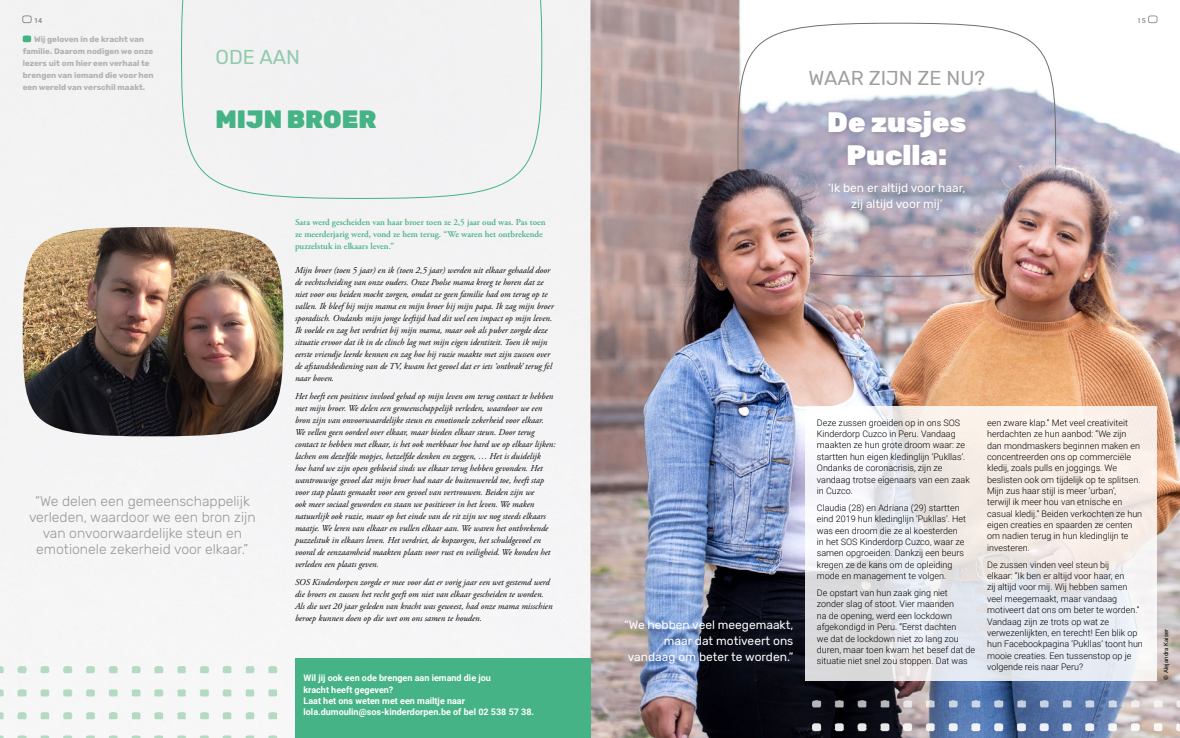
<style>
.page{position:relative;width:1180px;height:738px;background:#fff}
.page>*{position:absolute;margin:0;border:0;box-sizing:border-box;transform-origin:0 0}
.t1{font:900 28px/33px "Rubik";color:#fff;text-align:center}
.t2{font:900 25px "Rubik";color:#45b385}
.t3{font:20px "Rubik";color:#9f9f9f}
.t4{font:20px "Rubik";color:#8fcaaa}
.t5{font:300 14px/16px "Rubik";color:#9f9f9f;text-align:center}
.t6{font:12px/16px "Rubik";color:#fff;text-align:right}
.t7{font:italic 9px/12px "Adobe Garamond Pro";color:#000}
.t8{font:300 9px/11.3px "Roboto";color:#000}
.t9{font:600 9px/12px "Adobe Garamond Pro";color:#45b385}
.t10{font:700 9px/11.3px "Roboto";color:#fff}
.t11{font:700 8px/12px "Rubik";color:#b3b2b2}
.t12{font:700 7px "Roboto";color:#989797}
.t13{font:6px "Roboto";letter-spacing:.01em;color:#000}
</style>
<div class="page">
<img style="left:23px;top:227px;width:260px;height:209px">
<img style="left:590px;top:0;width:589px;height:737px">
<div style="left:180px;top:0;width:362px;height:199px;background:#f2f1f3"></div>
<svg style="left:23px;top:35px;width:8px;height:7px"></svg>
<div style="left:295px;top:658px;width:295px;height:79px;background:#45b385"></div>
<img style="left:0;top:658px;width:283px;height:79px">
<img style="left:805px;top:695px;width:374px;height:42px">
<img style="left:805px;top:713px;width:373px;height:24px">
<div style="left:823px;top:106px;width:149px;height:111px;background:#000;opacity:.2"></div>
<svg style="left:805px;top:406px;width:352px;height:274px"></svg>
<svg style="left:22px;top:15px;width:10px;height:8px"></svg>
<svg style="left:1147px;top:15px;width:10px;height:8px"></svg>
<p class="t12" style="left:34px;top:15px;width:10px">14</p>
<p class="t12" style="left:1137px;top:15px;width:10px">15</p>
<p class="t11" style="left:23px;top:33px;width:132px;text-indent:11px">Wij geloven in de kracht van familie. Daarom nodigen we onze lezers uit om hier een verhaal te brengen van iemand die voor hen een wereld van verschil maakt.</p>
<h3 class="t4" style="left:215px;top:46px;width:86px">ODE AAN</h3>
<h2 class="t2" style="left:215px;top:105px;width:162px">MIJN BROER</h2>
<h3 class="t5" style="left:29px;top:493px;width:228px">“We delen een gemeenschappelijk verleden, waardoor we een bron zijn van onvoorwaardelijke steun en emotionele zekerheid voor elkaar.”</h3>
<p class="t9" style="left:295px;top:216px;width:252px">Sara werd gescheiden van haar broer toen ze 2,5 jaar oud was. Pas toen ze meerderjarig werd, vond ze hem terug. “We waren het ontbrekende puzzelstuk in elkaars leven.”</p>
<p class="t7" style="left:295px;top:264px;width:260px">Mijn broer (toen 5 jaar) en ik (toen 2,5 jaar) werden uit elkaar gehaald door de vechtscheiding van onze ouders. Onze Poolse mama kreeg te horen dat ze niet voor ons beiden mocht zorgen, omdat ze geen familie had om terug op te vallen. Ik bleef bij mijn mama en mijn broer bij mijn papa. Ik zag mijn broer sporadisch. Ondanks mijn jonge leeftijd had dit wel een impact op mijn leven.<br>Ik voelde en zag het verdriet bij mijn mama, maar ook als puber zorgde deze situatie ervoor dat ik in de clinch lag met mijn eigen identiteit. Toen ik mijn eerste vriendje leerde kennen en zag hoe hij ruzie maakte met zijn zussen over de afstandsbediening van de TV, kwam het gevoel dat er iets ‘ontbrak’ terug fel naar boven.</p>
<p class="t7" style="left:295px;top:390px;width:262px">Het heeft een positieve invloed gehad op mijn leven om terug contact te hebben met mijn broer. We delen een gemeenschappelijk verleden, waardoor we een bron zijn van onvoorwaardelijke steun en emotionele zekerheid voor elkaar.<br>We vellen geen oordeel over elkaar, maar bieden elkaar steun. Door terug contact te hebben met elkaar, is het ook merkbaar hoe hard we op elkaar lijken: lachen om dezelfde mopjes, hetzelfde denken en zeggen, … Het is duidelijk<br>hoe hard we zijn open gebloeid sinds we elkaar terug hebben gevonden. Het wantrouwige gevoel dat mijn broer had naar de buitenwereld toe, heeft stap voor stap plaats gemaakt voor een gevoel van vertrouwen. Beiden zijn we<br>ook meer sociaal geworden en staan we positiever in het leven. We maken natuurlijk ook ruzie, maar op het einde van de rit zijn we nog steeds elkaars maatje. We leren van elkaar en vullen elkaar aan. We waren het ontbrekende puzzelstuk in elkaars leven. Het verdriet, de kopzorgen, het schuldgevoel en vooral de eenzaamheid maakten plaats voor rust en veiligheid. We konden het verleden een plaats geven.</p>
<p class="t7" style="left:295px;top:576px;width:259px">SOS Kinderdorpen zorgde er mee voor dat er vorig jaar een wet gestemd werd die broers en zussen het recht geeft om niet van elkaar gescheiden te worden.<br>Als die wet 20 jaar geleden van kracht was geweest, had onze mama misschien beroep kunnen doen op die wet om ons samen te houden.</p>
<p class="t10" style="left:303px;top:671px;width:232px">Wil jij ook een ode brengen aan iemand die jou<br>kracht heeft gegeven?<br>Laat het ons weten met een mailtje naar lola.dumoulin@sos-kinderdorpen.be of bel 02 538 57 38.</p>
<h3 class="t3" style="left:808px;top:67px;width:178px">WAAR ZIJN ZE NU?</h3>
<h1 class="t1" style="left:827px;top:106px;width:140px">De zusjes<br>Puclla:</h1>
<h3 class="t6" style="left:827px;top:180px;width:139px;text-align:center">‘Ik ben er altijd voor haar, zij altijd voor mij’</h3>
<h3 class="t6" style="left:624px;top:617px;width:171px">“We hebben veel meegemaakt, maar dat motiveert ons vandaag om beter te worden.”</h3>
<p class="t8" style="left:816px;top:416px;width:154px">Deze zussen groeiden op in ons SOS<br>Kinderdorp Cuzco in Peru. Vandaag maakten ze hun grote droom waar: ze startten hun eigen kledinglijn ‘Pukllas’.<br>Ondanks de coronacrisis, zijn ze vandaag trotse eigenaars van een zaak in Cuzco.</p>
<p class="t8" style="left:816px;top:501px;width:150px">Claudia (28) en Adriana (29) startten eind 2019 hun kledinglijn ‘Pukllas’. Het was een droom die ze al koesterden in het SOS Kinderdorp Cuzco, waar ze samen opgroeiden. Dankzij een beurs kregen ze de kans om de opleiding mode en management te volgen.</p>
<p class="t8" style="left:816px;top:586px;width:160px">De opstart van hun zaak ging niet zonder slag of stoot. Vier maanden<br>na de opening, werd een lockdown afgekondigd in Peru. “Eerst dachten<br>we dat de lockdown niet zo lang zou duren, maar toen kwam het besef dat de situatie niet snel zou stoppen. Dat was</p>
<p class="t8" style="left:986px;top:416px;width:157px">een zware klap.” Met veel creativiteit herdachten ze hun aanbod: “We zijn dan mondmaskers beginnen maken en concentreerden ons op commerciële kledij, zoals pulls en joggings. We beslisten ook om tijdelijk op te splitsen.<br>Mijn zus haar stijl is meer ‘urban’,<br>terwijl ik meer hou van etnische en casual kledij.” Beiden verkochten ze hun eigen creaties en spaarden ze centen om nadien terug in hun kledinglijn te investeren.</p>
<p class="t8" style="left:986px;top:558px;width:157px">De zussen vinden veel steun bij<br>elkaar: “Ik ben er altijd voor haar, en<br>zij altijd voor mij. Wij hebben samen veel meegemaakt, maar vandaag motiveert dat ons om beter te worden.” Vandaag zijn ze trots op wat ze verwezenlijkten, en terecht! Een blik op hun Facebookpagina ‘Pukllas’ toont hun mooie creaties. Een tussenstop op je volgende reis naar Peru?</p>
<p class="t13" style="left:1161px;top:679px;width:52px;rotate:-90deg">© Alejandra Kaiser</p>
</div>
